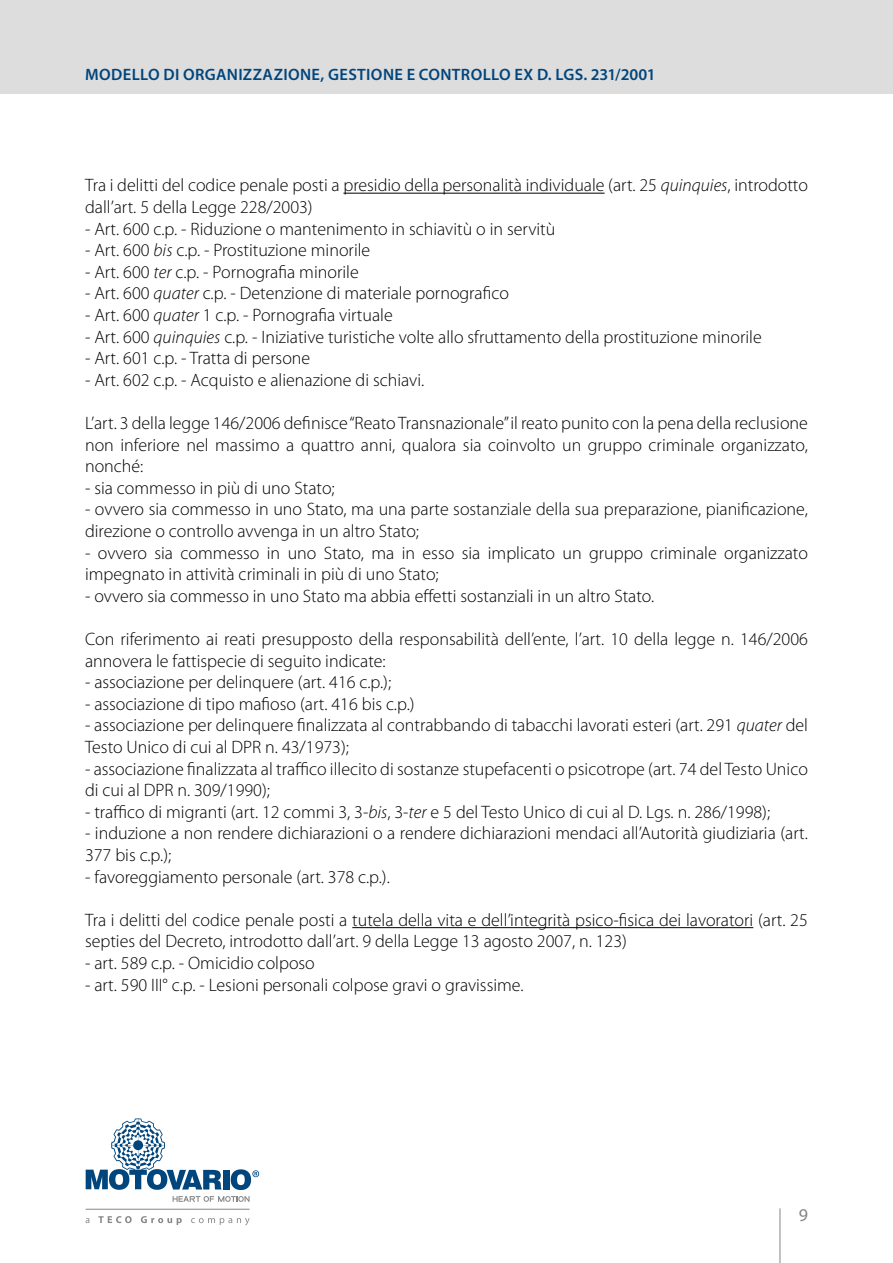
<style>
.page{position:relative;width:893px;height:1263px;background:#fff}
.page>*{position:absolute;margin:0;border:0;box-sizing:border-box;transform-origin:0 0}
.t1{font:300 18px/21.6px "Myriad Pro";color:#000}
.t2{font:18px "Myriad Pro";color:#878686}
.t3{font:600 16.5px "Myriad Pro";letter-spacing:.02em;color:#00457c}
.s1{font-style:italic}
</style>
<div class="page">
<div style="left:0;top:0;width:893px;height:94px;background:#dedddd"></div>
<hr style="left:780px;top:1208px;width:1px;height:55px;background:#878686">
<svg style="left:173px;top:1196px;width:77px;height:6px"></svg>
<div style="left:223px;top:1170px;width:6px;height:19px;background:#00457c"></div>
<svg style="left:231px;top:1169px;width:28px;height:21px"></svg>
<svg style="left:86px;top:1118px;width:135px;height:72px"></svg>
<hr style="left:86px;top:1209px;width:164px;height:1px;background:#878686">
<svg style="left:86px;top:1216px;width:164px;height:9px"></svg>
<hr style="left:343px;top:193px;width:262px;height:1px;background:#000">
<hr style="left:352px;top:927px;width:401px;height:1px;background:#000">
<p class="t3" style="left:85px;top:66px;width:572px">MODELLO DI ORGANIZZAZIONE, GESTIONE E CONTROLLO EX D. LGS. 231/2001</p>
<p class="t1" style="left:85px;top:175px;width:724px">Tra i delitti del codice penale posti a presidio della personalità individuale (art. 25 <span class="s1">quinquies</span>, introdotto dall’art. 5 della Legge 228/2003)</p>
<p class="t1" style="left:85px;top:218px;width:472px">- Art. 600 c.p. - Riduzione o mantenimento in schiavitù o in servitù</p>
<p class="t1" style="left:85px;top:240px;width:287px">- Art. 600 <span class="s1">bis</span> c.p. - Prostituzione minorile</p>
<p class="t1" style="left:85px;top:261px;width:275px">- Art. 600 <span class="s1">ter</span> c.p. - Pornografia minorile</p>
<p class="t1" style="left:85px;top:283px;width:425px">- Art. 600 <span class="s1">quater</span> c.p. - Detenzione di materiale pornografico</p>
<p class="t1" style="left:85px;top:304px;width:309px">- Art. 600 <span class="s1">quater</span> 1 c.p. - Pornografia virtuale</p>
<p class="t1" style="left:85px;top:326px;width:678px">- Art. 600 <span class="s1">quinquies</span> c.p. - Iniziative turistiche volte allo sfruttamento della prostituzione minorile</p>
<p class="t1" style="left:85px;top:348px;width:227px">- Art. 601 c.p. - Tratta di persone</p>
<p class="t1" style="left:85px;top:369px;width:341px">- Art. 602 c.p. - Acquisto e alienazione di schiavi.</p>
<p class="t1" style="left:85px;top:412px;width:724px;text-align:justify">L’art. 3 della legge 146/2006 definisce “Reato Transnazionale” il reato punito con la pena della reclusione non inferiore nel massimo a quattro anni, qualora sia coinvolto un gruppo criminale organizzato, nonché:</p>
<p class="t1" style="left:85px;top:477px;width:251px">- sia commesso in più di uno Stato;</p>
<p class="t1" style="left:85px;top:499px;width:724px">- ovvero sia commesso in uno Stato, ma una parte sostanziale della sua preparazione, pianificazione, direzione o controllo avvenga in un altro Stato;</p>
<p class="t1" style="left:85px;top:542px;width:724px">- ovvero sia commesso in uno Stato, ma in esso sia implicato un gruppo criminale organizzato impegnato in attività criminali in più di uno Stato;</p>
<p class="t1" style="left:85px;top:585px;width:571px">- ovvero sia commesso in uno Stato ma abbia effetti sostanziali in un altro Stato.</p>
<p class="t1" style="left:85px;top:628px;width:724px">Con riferimento ai reati presupposto della responsabilità dell’ente, l’art. 10 della legge n. 146/2006 annovera le fattispecie di seguito indicate:</p>
<p class="t1" style="left:85px;top:672px;width:308px">- associazione per delinquere (art. 416 c.p.);</p>
<p class="t1" style="left:85px;top:693px;width:331px">- associazione di tipo mafioso (art. 416 bis c.p.)</p>
<p class="t1" style="left:85px;top:715px;width:724px">- associazione per delinquere finalizzata al contrabbando di tabacchi lavorati esteri (art. 291 <span class="s1">quater</span> del<br>Testo Unico di cui al DPR n. 43/1973);</p>
<p class="t1" style="left:85px;top:758px;width:724px">- associazione finalizzata al traffico illecito di sostanze stupefacenti o psicotrope (art. 74 del Testo Unico di cui al DPR n. 309/1990);</p>
<p class="t1" style="left:85px;top:801px;width:687px">- traffico di migranti (art. 12 commi 3, 3-<span class="s1">bis</span>, 3-<span class="s1">ter</span> e 5 del Testo Unico di cui al D. Lgs. n. 286/1998);</p>
<p class="t1" style="left:85px;top:823px;width:724px">- induzione a non rendere dichiarazioni o a rendere dichiarazioni mendaci all’Autorità giudiziaria (art.<br>377 bis c.p.);</p>
<p class="t1" style="left:85px;top:866px;width:306px">- favoreggiamento personale (art. 378 c.p.).</p>
<p class="t1" style="left:85px;top:909px;width:724px">Tra i delitti del codice penale posti a tutela della vita e dell’integrità psico-fisica dei lavoratori (art. 25 septies del Decreto, introdotto dall’art. 9 della Legge 13 agosto 2007, n. 123)</p>
<p class="t1" style="left:85px;top:952px;width:231px">- art. 589 c.p. - Omicidio colposo</p>
<p class="t1" style="left:85px;top:974px;width:440px">- art. 590 III° c.p. - Lesioni personali colpose gravi o gravissime.</p>
<p class="t2" style="left:799px;top:1205px;width:11px">9</p>
</div>
